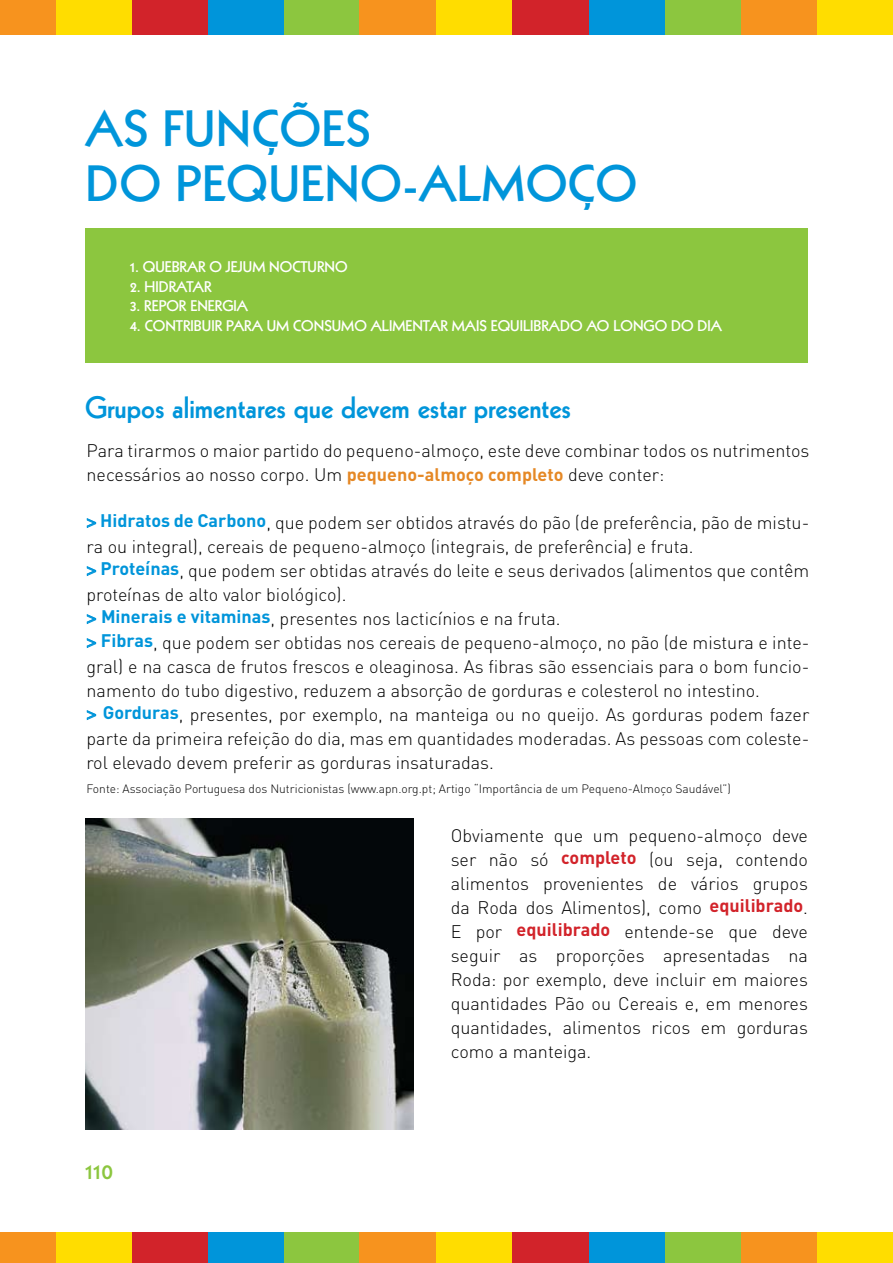
<style>
.page{position:relative;width:893px;height:1263px;background:#fff}
.page>*{position:absolute;margin:0;border:0;box-sizing:border-box;transform-origin:0 0}
.t1{font:800 49.5px/55.5px "Kabel";letter-spacing:.02em;color:#0095da}
.t2{font:800 30px "Kabel";color:#0095da}
.t3{font:800 22.5px "Kabel";color:#8cc63f}
.t4{font:300 18px/24px "DIN";color:#000}
.t5{font:800 15px "Kabel";color:#fff}
.t6{font:300 12px "DIN";color:#000}
.s1{font-weight:700;color:#e58825}
.s2{font-family:"Kabel";font-weight:800;font-size:16.5px;color:#0095da}
.s3{font-weight:700;color:#0095da}
.s4{font-weight:700;color:#d2232a}
</style>
<div class="page">
<svg style="left:87px;top:518px;width:9px;height:10px"></svg>
<svg style="left:87px;top:566px;width:9px;height:10px"></svg>
<svg style="left:87px;top:614px;width:9px;height:10px"></svg>
<svg style="left:87px;top:638px;width:9px;height:10px"></svg>
<svg style="left:87px;top:710px;width:9px;height:10px"></svg>
<div style="left:85px;top:229px;width:723px;height:134px;background:#8cc63f"></div>
<img style="left:86px;top:819px;width:327px;height:310px">
<div style="left:284px;top:1232px;width:77px;height:31px;background:#8cc63f"></div>
<div style="left:207px;top:1232px;width:77px;height:31px;background:#0095da"></div>
<div style="left:131px;top:1232px;width:76px;height:31px;background:#d2232a"></div>
<div style="left:55px;top:1232px;width:77px;height:31px;background:#fd0"></div>
<div style="left:0;top:1232px;width:55px;height:31px;background:#f7931e"></div>
<div style="left:359px;top:1232px;width:77px;height:31px;background:#f7931e"></div>
<div style="left:436px;top:1232px;width:77px;height:31px;background:#fd0"></div>
<div style="left:512px;top:1232px;width:77px;height:31px;background:#d2232a"></div>
<div style="left:589px;top:1232px;width:76px;height:31px;background:#0095da"></div>
<div style="left:665px;top:1232px;width:77px;height:31px;background:#8cc63f"></div>
<div style="left:741px;top:1232px;width:77px;height:31px;background:#f7931e"></div>
<div style="left:817px;top:1232px;width:76px;height:31px;background:#fd0"></div>
<div style="left:284px;top:0;width:77px;height:35px;background:#8cc63f"></div>
<div style="left:207px;top:0;width:77px;height:35px;background:#0095da"></div>
<div style="left:131px;top:0;width:76px;height:35px;background:#d2232a"></div>
<div style="left:55px;top:0;width:77px;height:35px;background:#fd0"></div>
<div style="left:0;top:0;width:55px;height:35px;background:#f7931e"></div>
<div style="left:359px;top:0;width:77px;height:35px;background:#f7931e"></div>
<div style="left:436px;top:0;width:77px;height:35px;background:#fd0"></div>
<div style="left:512px;top:0;width:77px;height:35px;background:#d2232a"></div>
<div style="left:589px;top:0;width:76px;height:35px;background:#0095da"></div>
<div style="left:665px;top:0;width:77px;height:35px;background:#8cc63f"></div>
<div style="left:741px;top:0;width:77px;height:35px;background:#f7931e"></div>
<div style="left:817px;top:0;width:76px;height:35px;background:#fd0"></div>
<h1 class="t1" style="left:86px;top:101px;width:553px">AS FUNÇÕES<br>DO PEQUENO-ALMOÇO</h1>
<p class="t5" style="left:130px;top:258px;width:219px">1. QUEBRAR O JEJUM NOCTURNO</p>
<p class="t5" style="left:130px;top:278px;width:83px">2. HIDRATAR</p>
<p class="t5" style="left:130px;top:297px;width:119px">3. REPOR ENERGIA</p>
<p class="t5" style="left:130px;top:317px;width:593px">4. CONTRIBUIR PARA UM CONSUMO ALIMENTAR MAIS EQUILIBRADO AO LONGO DO DIA</p>
<h2 class="t2" style="left:85px;top:390px;width:487px">Grupos alimentares que devem estar presentes</h2>
<p class="t4" style="left:87px;top:438px;width:724px">Para tirarmos o maior partido do pequeno-almoço, este deve combinar todos os nutrimentos necessários ao nosso corpo. Um <span class="s1">pequeno-almoço completo</span> deve conter:</p>
<p class="t4" style="left:87px;top:510px;width:724px"><span class="s2">&gt;</span> <span class="s3">Hidratos de Carbono</span>, que podem ser obtidos através do pão (de preferência, pão de mistu&shy;ra ou integral), cereais de pequeno-almoço (integrais, de preferência) e fruta.<br><span class="s2">&gt;</span> <span class="s3">Proteínas</span>, que podem ser obtidas através do leite e seus derivados (alimentos que contêm proteínas de alto valor biológico).<br><span class="s2">&gt;</span> <span class="s3">Minerais e vitaminas</span>, presentes nos lacticínios e na fruta.<br><span class="s2">&gt;</span> <span class="s3">Fibras</span>, que podem ser obtidas nos cereais de pequeno-almoço, no pão (de mistura e inte&shy;gral) e na casca de frutos frescos e oleaginosa. As fibras são essenciais para o bom funcio&shy;namento do tubo digestivo, reduzem a absorção de gorduras e colesterol no intestino.<br><span class="s2">&gt;</span> <span class="s3">Gorduras</span>, presentes, por exemplo, na manteiga ou no queijo. As gorduras podem fazer parte da primeira refeição do dia, mas em quantidades moderadas. As pessoas com coleste&shy;rol elevado devem preferir as gorduras insaturadas.</p>
<p class="t6" style="left:87px;top:781px;width:646px">Fonte: Associação Portuguesa dos Nutricionistas (www.apn.org.pt; Artigo “Importância de um Pequeno-Almoço Saudável”)</p>
<p class="t4" style="left:451px;top:823px;width:359px;text-align:justify">Obviamente que um pequeno-almoço deve ser não só <span class="s4">completo</span> (ou seja, contendo alimentos provenientes de vários grupos da Roda dos Alimentos), como <span class="s4">equilibrado</span>.<br>E por <span class="s4">equilibrado</span> entende-se que deve seguir as proporções apresentadas na Roda: por exemplo, deve incluir em maiores quantidades Pão ou Cereais e, em menores quantidades, alimentos ricos em gorduras como a manteiga.</p>
<p class="t3" style="left:86px;top:1158px;width:29px">110</p>
</div>
